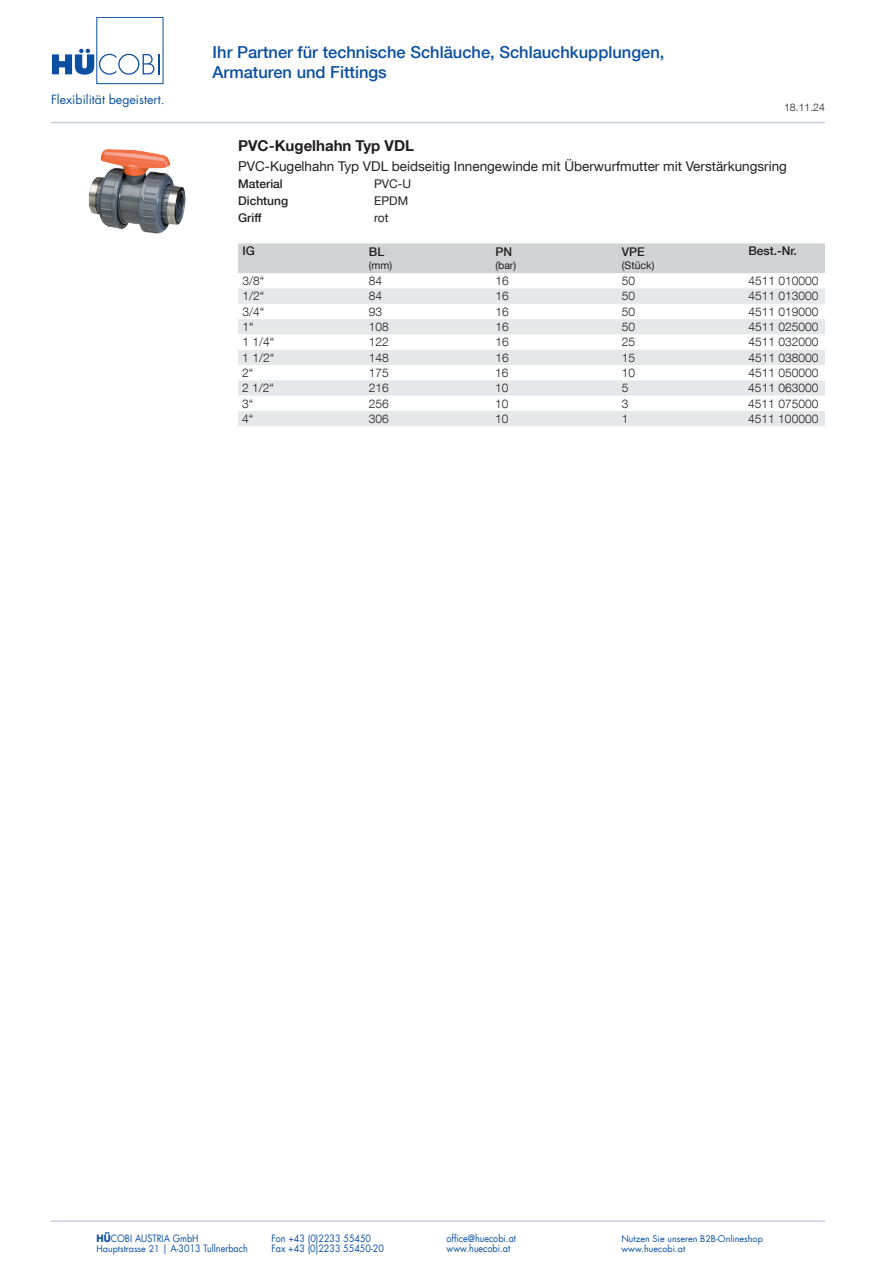
<style>
.page{position:relative;width:893px;height:1263px;background:#fff}
.page>*{position:absolute;margin:0;border:0;box-sizing:border-box;transform-origin:0 0}
.t1{font:500 16.5px/19.8px "Helvetica Neue LT Com";color:#0a4fa2}
.t2{font:700 15px "Helvetica Neue LT Com";color:#231f20}
.t3{font:13.5px "Helvetica Neue LT Com";color:#231f20}
.t4{font:12.3px "Futura LT";color:#0a4fa2}
.t5{font:300 12px "Helvetica Neue LT Com";color:#231f20}
.t6{font:500 12px "Helvetica Neue LT Com";color:#231f20}
.t7{font:12px "Helvetica Neue LT Com";color:#231f20}
.t8{font:10.5px "Helvetica Neue LT Com";color:#231f20}
.t9{font:300 10.5px "Helvetica Neue LT Com";color:#231f20}
.t10{font:9.9px "Futura LT";color:#0a4fa2;scale:.91 1}
.t11{font:9px "Futura LT";color:#0a4fa2}
.s1{font-weight:700}
.s2{font-size:9px}
</style>
<div class="page">
<hr style="left:51px;top:122px;width:774px;height:1px;background:#c7cbe6">
<hr style="left:51px;top:1220px;width:774px;height:2px;background:#c7cbe6">
<div style="left:96px;top:17px;width:67px;height:67px;border:1px solid #0a4fa2"></div>
<svg style="left:52px;top:49px;width:108px;height:26px"></svg>
<div style="left:238px;top:243px;width:587px;height:30px;background:#d1d2d4"></div>
<svg style="left:238px;top:288px;width:587px;height:138px;fill:#e6e7e9"></svg>
<img style="left:88px;top:149px;width:98px;height:85px">
<p class="t4" style="left:51px;top:91px;width:115px">Flexibilität begeistert.</p>
<h1 class="t1" style="left:213px;top:42px;width:453px">Ihr Partner für technische Schläuche, Schlauchkupplungen,<br>Armaturen und Fittings</h1>
<p class="t9" style="left:784px;top:101px;width:42px">18.11.24</p>
<p class="t2" style="left:238px;top:136px;width:177px">PVC-Kugelhahn Typ VDL</p>
<p class="t3" style="left:238px;top:158px;width:550px">PVC-Kugelhahn Typ VDL beidseitig Innengewinde mit Überwurfmutter mit Verstärkungsring</p>
<p class="t6" style="left:238px;top:177px;width:46px">Material</p>
<p class="t7" style="left:374px;top:176px;width:39px">PVC-U</p>
<p class="t6" style="left:238px;top:194px;width:52px">Dichtung</p>
<p class="t7" style="left:374px;top:193px;width:36px">EPDM</p>
<p class="t6" style="left:238px;top:211px;width:25px">Griff</p>
<p class="t7" style="left:374px;top:210px;width:16px">rot</p>
<p class="t6" style="left:242px;top:244px;width:14px">IG</p>
<p class="t6" style="left:369px;top:245px;width:17px">BL</p>
<p class="t8" style="left:369px;top:259px;width:25px">(mm)</p>
<p class="t6" style="left:748px;top:244px;width:50px">Best.-Nr.</p>
<p class="t6" style="left:495px;top:245px;width:18px">PN</p>
<p class="t8" style="left:495px;top:259px;width:22px">(bar)</p>
<p class="t6" style="left:622px;top:245px;width:24px">VPE</p>
<p class="t8" style="left:622px;top:259px;width:34px">(Stück)</p>
<p class="t5" style="left:242px;top:273px;width:23px">3/8“</p>
<p class="t5" style="left:369px;top:273px;width:15px">84</p>
<p class="t5" style="left:495px;top:273px;width:15px">16</p>
<p class="t5" style="left:622px;top:273px;width:15px">50</p>
<p class="t5" style="left:748px;top:273px;width:72px">4511 010000</p>
<p class="t5" style="left:242px;top:289px;width:23px">1/2“</p>
<p class="t5" style="left:369px;top:289px;width:15px">84</p>
<p class="t5" style="left:495px;top:289px;width:15px">16</p>
<p class="t5" style="left:622px;top:289px;width:15px">50</p>
<p class="t5" style="left:748px;top:289px;width:72px">4511 013000</p>
<p class="t5" style="left:242px;top:304px;width:23px">3/4“</p>
<p class="t5" style="left:369px;top:304px;width:15px">93</p>
<p class="t5" style="left:495px;top:304px;width:15px">16</p>
<p class="t5" style="left:622px;top:304px;width:15px">50</p>
<p class="t5" style="left:748px;top:304px;width:72px">4511 019000</p>
<p class="t5" style="left:242px;top:319px;width:13px">1“</p>
<p class="t5" style="left:369px;top:319px;width:22px">108</p>
<p class="t5" style="left:495px;top:319px;width:15px">16</p>
<p class="t5" style="left:622px;top:319px;width:15px">50</p>
<p class="t5" style="left:748px;top:319px;width:72px">4511 025000</p>
<p class="t5" style="left:242px;top:335px;width:33px">1 1/4“</p>
<p class="t5" style="left:369px;top:335px;width:22px">122</p>
<p class="t5" style="left:495px;top:335px;width:15px">16</p>
<p class="t5" style="left:622px;top:335px;width:15px">25</p>
<p class="t5" style="left:748px;top:335px;width:72px">4511 032000</p>
<p class="t5" style="left:242px;top:350px;width:33px">1 1/2“</p>
<p class="t5" style="left:369px;top:350px;width:22px">148</p>
<p class="t5" style="left:495px;top:350px;width:15px">16</p>
<p class="t5" style="left:622px;top:350px;width:15px">15</p>
<p class="t5" style="left:748px;top:350px;width:72px">4511 038000</p>
<p class="t5" style="left:242px;top:365px;width:13px">2“</p>
<p class="t5" style="left:369px;top:365px;width:22px">175</p>
<p class="t5" style="left:495px;top:365px;width:15px">16</p>
<p class="t5" style="left:622px;top:365px;width:15px">10</p>
<p class="t5" style="left:748px;top:365px;width:72px">4511 050000</p>
<p class="t5" style="left:242px;top:381px;width:33px">2 1/2“</p>
<p class="t5" style="left:369px;top:381px;width:22px">216</p>
<p class="t5" style="left:495px;top:381px;width:15px">10</p>
<p class="t5" style="left:622px;top:381px;width:8px">5</p>
<p class="t5" style="left:748px;top:381px;width:72px">4511 063000</p>
<p class="t5" style="left:242px;top:396px;width:13px">3“</p>
<p class="t5" style="left:369px;top:396px;width:22px">256</p>
<p class="t5" style="left:495px;top:396px;width:15px">10</p>
<p class="t5" style="left:622px;top:396px;width:8px">3</p>
<p class="t5" style="left:748px;top:396px;width:72px">4511 075000</p>
<p class="t5" style="left:242px;top:411px;width:13px">4“</p>
<p class="t5" style="left:369px;top:411px;width:22px">306</p>
<p class="t5" style="left:495px;top:411px;width:15px">10</p>
<p class="t5" style="left:622px;top:411px;width:8px">1</p>
<p class="t5" style="left:748px;top:411px;width:72px">4511 100000</p>
<p class="t10" style="left:97px;top:1232px;width:114px"><span class="s1">HÜ</span>COBI AUSTRIA GmbH</p>
<p class="t10" style="left:271px;top:1232px;width:111px">Fon +43 (0)2233 55450</p>
<p class="t10" style="left:446px;top:1232px;width:78px">office@huecobi.at</p>
<p class="t11" style="left:621px;top:1233px;width:143px">Nutzen Sie unseren B2B-Onlineshop</p>
<p class="t10" style="left:97px;top:1242px;width:168px"><span class="s2">Hauptstrasse 21</span> | A-3013 Tullnerbach</p>
<p class="t10" style="left:271px;top:1242px;width:125px">Fax +43 (0)2233 55450-20</p>
<p class="t10" style="left:446px;top:1242px;width:72px">www.huecobi.at</p>
<p class="t11" style="left:621px;top:1243px;width:65px">www.huecobi.at</p>
</div>
